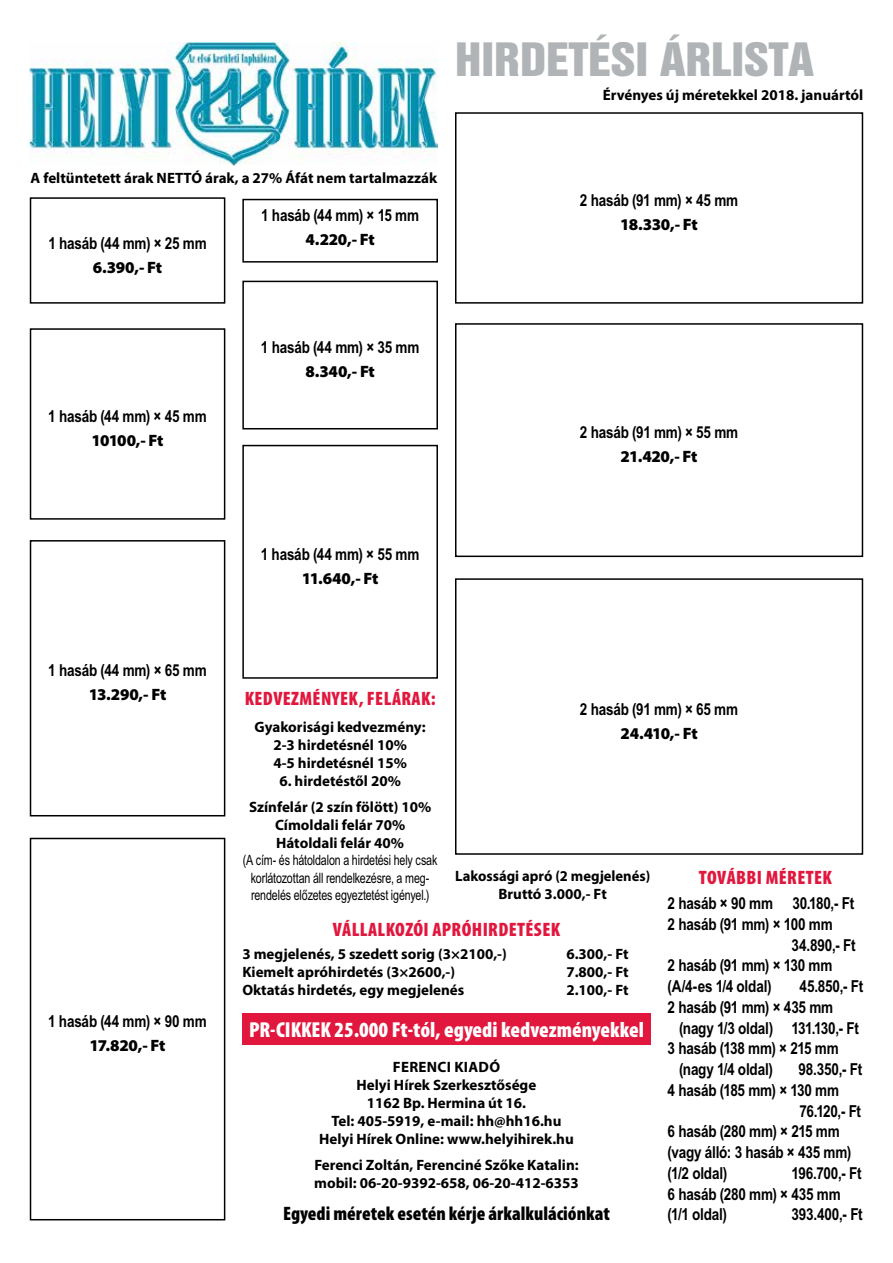
<style>
.page{position:relative;width:893px;height:1263px;background:#fff}
.page>*{position:absolute;margin:0;border:0;box-sizing:border-box;transform-origin:0 0}
.t1{font:42px "Swiss 921 PFL";color:#b1b4b6;scale:1.12 1}
.t2{font:900 condensed 21.75px "Myriad Pro";color:#fff}
.t3{font:900 condensed 19.5px "Myriad Pro";letter-spacing:.02em;color:#e1173d}
.t4{font:900 condensed 19.5px "Myriad Pro";color:#000}
.t5{font:700 16.5px/20.7px "Ariel Nr PFL";letter-spacing:-.01em;color:#000}
.t6{font:900 16.5px "Myriad Pro";letter-spacing:-.02em;color:#000}
.t7{font:700 15px/18px "Myriad Pro";color:#000;text-align:center}
.t8{font:14.25px/17.1px "Ariel Nr PFL";letter-spacing:-.01em;color:#000;text-align:center;scale:.92 1}
</style>
<div class="page">
<img style="left:30px;top:43px;width:408px;height:122px">
<div style="left:30px;top:197px;width:195px;height:107px;border:2px solid #000"></div>
<div style="left:242px;top:199px;width:196px;height:64px;border:2px solid #000"></div>
<div style="left:30px;top:328px;width:195px;height:192px;border:2px solid #000"></div>
<div style="left:242px;top:281px;width:196px;height:148px;border:2px solid #000"></div>
<div style="left:242px;top:445px;width:196px;height:234px;border:2px solid #000"></div>
<div style="left:30px;top:540px;width:195px;height:276px;border:2px solid #000"></div>
<div style="left:30px;top:838px;width:195px;height:382px;border:2px solid #000"></div>
<div style="left:455px;top:112px;width:408px;height:192px;border:2px solid #000"></div>
<div style="left:455px;top:323px;width:408px;height:234px;border:2px solid #000"></div>
<div style="left:455px;top:578px;width:408px;height:277px;border:2px solid #000"></div>
<div style="left:242px;top:1013px;width:409px;height:32px;background:#e1173d"></div>
<h1 class="t1" style="left:455px;top:32px;width:322px">HIRDETÉSI ÁRLISTA</h1>
<p class="t7" style="left:31px;top:168px;width:408px">A feltüntetett árak NETTÓ árak, a 27% Áfát nem tartalmazzák</p>
<p class="t5" style="left:48px;top:232px;width:160px">1 hasáb (44 mm) × 25 mm</p>
<p class="t6" style="left:93px;top:258px;width:71px">6.390,- Ft</p>
<p class="t5" style="left:48px;top:406px;width:160px">1 hasáb (44 mm) × 45 mm</p>
<p class="t6" style="left:91px;top:431px;width:74px">10100,- Ft</p>
<p class="t5" style="left:261px;top:204px;width:159px">1 hasáb (44 mm) × 15 mm</p>
<p class="t6" style="left:306px;top:230px;width:71px">4.220,- Ft</p>
<p class="t5" style="left:261px;top:337px;width:160px">1 hasáb (44 mm) × 35 mm</p>
<p class="t6" style="left:305px;top:362px;width:71px">8.340,- Ft</p>
<p class="t5" style="left:261px;top:544px;width:160px">1 hasáb (44 mm) × 55 mm</p>
<p class="t6" style="left:302px;top:569px;width:78px">11.640,- Ft</p>
<p class="t7" style="left:603px;top:85px;width:262px">Érvényes új méretekkel 2018. januártól</p>
<p class="t5" style="left:580px;top:190px;width:160px">2 hasáb (91 mm) × 45 mm</p>
<p class="t6" style="left:620px;top:215px;width:79px">18.330,- Ft</p>
<p class="t5" style="left:580px;top:422px;width:160px">2 hasáb (91 mm) × 55 mm</p>
<p class="t6" style="left:621px;top:447px;width:78px">21.420,- Ft</p>
<p class="t5" style="left:48px;top:660px;width:160px">1 hasáb (44 mm) × 65 mm</p>
<p class="t6" style="left:89px;top:685px;width:79px">13.290,- Ft</p>
<p class="t5" style="left:48px;top:1011px;width:160px">1 hasáb (44 mm) × 90 mm</p>
<p class="t6" style="left:90px;top:1036px;width:78px">17.820,- Ft</p>
<h3 class="t3" style="left:245px;top:688px;width:192px">Kedvezmények, felárak:</h3>
<p class="t7" style="left:255px;top:717px;width:173px">Gyakorisági kedvezmény:<br>2-3 hirdetésnél 10%<br>4-5 hirdetésnél 15%</p>
<p class="t7" style="left:249px;top:767px;width:184px;line-height:26.5px">6. hirdetéstől 20%<br>Színfelár (2 szín fölött) 10%</p>
<p class="t7" style="left:275px;top:816px;width:132px;text-align:left">Címoldali felár 70%<br>Hátoldali felár 40%</p>
<p class="t8" style="left:243px;top:852px;width:213px">(A cím- és hátoldalon a hirdetési hely csak korlátozottan áll rendelkezésre, a meg&shy;rendelés előzetes egyeztetést igényel.)</p>
<p class="t5" style="left:580px;top:698px;width:160px">2 hasáb (91 mm) × 65 mm</p>
<p class="t6" style="left:620px;top:724px;width:79px">24.410,- Ft</p>
<h3 class="t3" style="left:699px;top:867px;width:134px">További méretek</h3>
<p class="t5" style="left:668px;top:893px;width:188px">2 hasáb × 90 mm 30.180,- Ft</p>
<p class="t5" style="left:668px;top:914px;width:167px">2 hasáb (91 mm) × 100 mm</p>
<p class="t5" style="left:792px;top:934px;width:66px">34.890,- Ft</p>
<p class="t5" style="left:668px;top:955px;width:166px">2 hasáb (91 mm) × 130 mm</p>
<p class="t5" style="left:668px;top:976px;width:105px">(A/4-es 1/4 oldal)</p>
<p class="t7" style="left:455px;top:867px;width:197px">Lakossági apró (2 megjelenés)<br>Bruttó 3.000,- Ft</p>
<h3 class="t3" style="left:333px;top:919px;width:228px">Vállalkozói apróhirdetések</h3>
<p class="t7" style="left:242px;top:944px;width:266px">3 megjelenés, 5 szedett sorig (3×2100,-)</p>
<p class="t7" style="left:566px;top:944px;width:64px">6.300,- Ft</p>
<p class="t7" style="left:242px;top:962px;width:214px">Kiemelt apróhirdetés (3×2600,-)</p>
<p class="t7" style="left:566px;top:962px;width:64px">7.800,- Ft</p>
<p class="t7" style="left:242px;top:980px;width:223px">Oktatás hirdetés, egy megjelenés</p>
<p class="t7" style="left:566px;top:980px;width:64px">2.100,- Ft</p>
<p class="t5" style="left:668px;top:976px;width:197px;text-indent:132px">45.850,- Ft<br>2 hasáb (91 mm) × 435 mm</p>
<p class="t5" style="left:679px;top:1017px;width:181px">(nagy 1/3 oldal) 131.130,- Ft</p>
<p class="t5" style="left:668px;top:1038px;width:173px">3 hasáb (138 mm) × 215 mm</p>
<p class="t5" style="left:679px;top:1059px;width:95px">(nagy 1/4 oldal)</p>
<p class="t5" style="left:799px;top:1059px;width:65px">98.350,- Ft</p>
<p class="t5" style="left:668px;top:1079px;width:173px">4 hasáb (185 mm) × 130 mm</p>
<p class="t5" style="left:800px;top:1100px;width:63px">76.120,- Ft</p>
<p class="t5" style="left:668px;top:1121px;width:174px">6 hasáb (280 mm) × 215 mm</p>
<p class="t5" style="left:668px;top:1142px;width:185px">(vagy álló: 3 hasáb × 435 mm)</p>
<p class="t5" style="left:668px;top:1162px;width:61px">(1/2 oldal)</p>
<h2 class="t2" style="left:249px;top:1018px;width:396px">PR-CIKKEK 25.000 Ft-tól, egyedi kedvezményekkel</h2>
<p class="t7" style="left:393px;top:1057px;width:36px">Ferenc</p>
<p class="t7" style="left:447px;top:1057px;width:53px">i Kiadó</p>
<p class="t7" style="left:357px;top:1075px;width:181px">Helyi Hírek Szerkesztősége</p>
<p class="t7" style="left:367px;top:1093px;width:161px">1162 Bp. Hermina út 16.</p>
<p class="t7" style="left:331px;top:1111px;width:231px">Tel: 405-5919, e-mail: hh@hh16.hu</p>
<p class="t7" style="left:319px;top:1129px;width:256px">Helyi Hírek Online: www.helyihirek.hu</p>
<p class="t7" style="left:314px;top:1156px;width:266px;text-align:left">Ferenci Zoltán, Ferenciné Szőke Katalin: mobil: 06-20-9392-658, 06-20-412-6353</p>
<h3 class="t4" style="left:283px;top:1203px;width:328px">Egyedi méretek esetén kérje árkalkulációnkat</h3>
<p class="t5" style="left:668px;top:1162px;width:195px;text-indent:124px">196.700,- Ft<br>6 hasáb (280 mm) × 435 mm (1/1 oldal)</p>
<p class="t5" style="left:792px;top:1204px;width:73px">393.400,- Ft</p>
</div>
